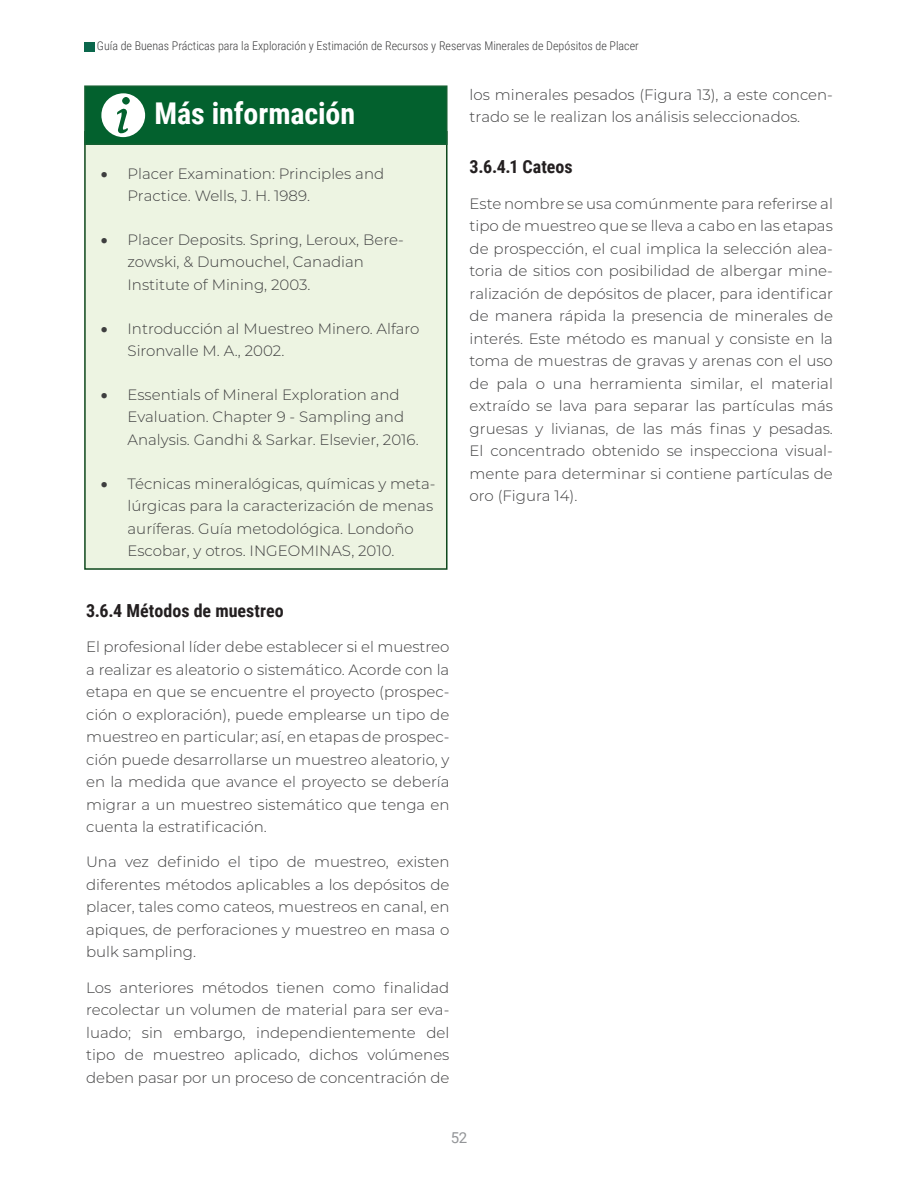
<style>
.page{position:relative;width:918px;height:1188px;background:#fff}
.page>*{position:absolute;margin:0;border:0;box-sizing:border-box;transform-origin:0 0}
.SUBTITULO{font:700 30px "Roboto Condensed";letter-spacing:-.005em;color:#fff}
.SUBTITULO_2{font:700 18px "Roboto Condensed";color:#231f20}
.Estilo_de_párrafo_1{font:300 15px/22.5px "Montserrat";color:#3e3e3f}
.t1{font:15px "Roboto";color:#939598}
.t2{font:300 12px "Roboto Condensed";color:#3e3e3f}
</style>
<div class="page">
<div style="left:84px;top:43px;width:11px;height:9px;background:#0b674c"></div>
<div style="left:84px;top:131px;width:364px;height:439px;background:#edf4e2;border:2px solid #0d471b"></div>
<div style="left:84px;top:85px;width:364px;height:60px;background:#03612e;border:2px solid #146032"></div>
<svg style="left:101px;top:93px;width:44px;height:44px"></svg>
<p class="t2" style="left:97px;top:38px;width:543px">Guía de Buenas Prácticas para la Exploración y Estimación de Recursos y Reservas Minerales de Depósitos de Placer</p>
<p class="SUBTITULO" style="left:155px;top:92px;width:202px">Más información</p>
<p class="Estilo_de_párrafo_1" style="left:128px;top:162px;width:258px;text-indent:-27px">• Placer Examination: Principles and<br>Practice. Wells, J. H. 1989.</p>
<p class="Estilo_de_párrafo_1" style="left:128px;top:228px;width:278px;text-indent:-27px">• Placer Deposits. Spring, Leroux, Bere&shy;zowski, &amp; Dumouchel, Canadian<br>Institute of Mining, 2003.</p>
<p class="Estilo_de_párrafo_1" style="left:128px;top:317px;width:294px;text-indent:-27px">• Introducción al Muestreo Minero. Alfaro<br>Sironvalle M. A., 2002.</p>
<p class="Estilo_de_párrafo_1" style="left:128px;top:383px;width:293px;text-indent:-27px">• Essentials of Mineral Exploration and<br>Evaluation. Chapter 9 - Sampling and<br>Analysis. Gandhi &amp; Sarkar. Elsevier, 2016.</p>
<p class="Estilo_de_párrafo_1" style="left:128px;top:472px;width:310px;text-indent:-27px">• Técnicas mineralógicas, químicas y meta&shy;lúrgicas para la caracterización de menas auríferas. Guía metodológica. Londoño Escobar, y otros. INGEOMINAS, 2010.</p>
<p class="SUBTITULO_2" style="left:86px;top:598px;width:199px">3.6.4 Métodos de muestreo</p>
<p class="Estilo_de_párrafo_1" style="left:86px;top:635px;width:365px;text-align:justify">El profesional líder debe establecer si el muestreo a realizar es aleatorio o sistemático. Acorde con la etapa en que se encuentre el proyecto (prospec&shy;ción o exploración), puede emplearse un tipo de muestreo en particular; así, en etapas de prospec&shy;ción puede desarrollarse un muestreo aleatorio, y en la medida que avance el proyecto se debería migrar a un muestreo sistemático que tenga en cuenta la estratificación.</p>
<p class="Estilo_de_párrafo_1" style="left:86px;top:850px;width:365px;text-align:justify">Una vez definido el tipo de muestreo, existen diferentes métodos aplicables a los depósitos de placer, tales como cateos, muestreos en canal, en apiques, de perforaciones y muestreo en masa o bulk sampling.</p>
<p class="Estilo_de_párrafo_1" style="left:86px;top:976px;width:365px;text-align:justify">Los anteriores métodos tienen como finalidad recolectar un volumen de material para ser eva&shy;luado; sin embargo, independientemente del tipo de muestreo aplicado, dichos volúmenes deben pasar por un proceso de concentración de</p>
<p class="Estilo_de_párrafo_1" style="left:470px;top:83px;width:365px">los minerales pesados (Figura 13), a este concen&shy;trado se le realizan los análisis seleccionados.</p>
<p class="SUBTITULO_2" style="left:470px;top:154px;width:105px">3.6.4.1 Cateos</p>
<p class="Estilo_de_párrafo_1" style="left:470px;top:192px;width:365px;text-align:justify">Este nombre se usa comúnmente para referirse al tipo de muestreo que se lleva a cabo en las etapas de prospección, el cual implica la selección alea&shy;toria de sitios con posibilidad de albergar mine&shy;ralización de depósitos de placer, para identificar de manera rápida la presencia de minerales de interés. Este método es manual y consiste en la toma de muestras de gravas y arenas con el uso de pala o una herramienta similar, el material extraído se lava para separar las partículas más gruesas y livianas, de las más finas y pesadas.<br>El concentrado obtenido se inspecciona visual&shy;mente para determinar si contiene partículas de oro (Figura 14).</p>
<p class="t1" style="left:451px;top:1127px;width:18px">52</p>
</div>
